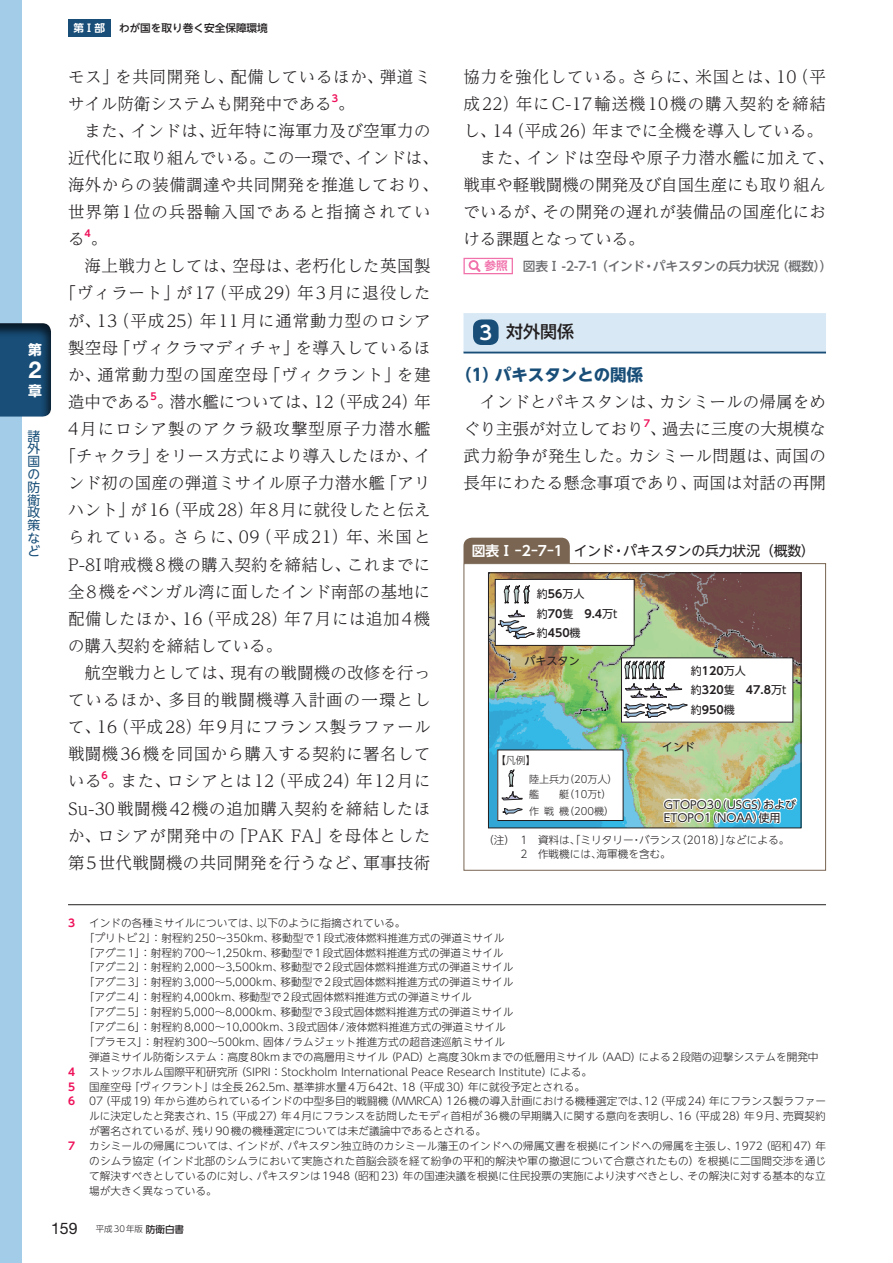
<style>
.page{position:relative;width:893px;height:1263px;background:#fff}
.page>*{position:absolute;margin:0;border:0;box-sizing:border-box;transform-origin:0 0}
.t1{font:700 23.4px "Helvetica Neue LT Std";color:#fff}
.t2{font:500 16.95px "UD Shin Go NT Pr 6 N";color:#231f20}
.t3{font:300 16.5px/27.2px "UD Reimin Pr 6 N";letter-spacing:.025em;color:#231f20}
.t4{font:300 16.5px "UD Reimin Pr 6 N";color:#231f20}
.t5{font:300 16.5px/27.2px "UD Reimin Pr 6 N";letter-spacing:-.005em;color:#231f20;text-align:right}
.t6{font:300 16.5px "UD Reimin Pr 6 N";letter-spacing:.065em;color:#231f20}
.t7{font:300 16.5px "UD Reimin Pr 6 N";letter-spacing:.055em;color:#231f20}
.t8{font:300 16.5px "UD Reimin Pr 6 N";letter-spacing:.125em;color:#231f20}
.t9{font:300 16.5px "UD Reimin Pr 6 N";letter-spacing:.05em;color:#231f20}
.t10{font:300 16.5px "UD Reimin Pr 6 N";letter-spacing:.005em;color:#231f20}
.t11{font:700 16.5px "UD Shin Go NT Pr 6 N";color:#184e78}
.t12{font:13.8px "UD Shin Go NT Pr 6 N";letter-spacing:-.01em;color:#231f20}
.t13{font:700 13.8px "UD Shin Go NT Pr 6 N";color:#fff}
.t14{font:500 12.75px "UD Shin Go NT Pr 6 N";letter-spacing:-.015em;color:#6c6d70}
.t15{font:12.75px/12.8px "UD Shin Go NT Pr 6 N";color:#184e78;text-align:justify}
.t16{font:700 11.7px "UD Shin Go NT Pr 6 N De";color:#f171ab}
.t17{font:11.1px/19.6px "UD Shin Go NT Pr 6 N";color:#231f20}
.t18{font:700 11.1px/19.6px "UD Shin Go NT Pr 6 N De";color:#231f20}
.t19{font:300 10.65px/14.9px "UD Shin Go NT Pr 6 N";color:#231f20;text-align:justify}
.t20{font:500 10.65px "UD Shin Go NT Pr 6 N";color:#231f20}
.t21{font:700 10.65px "UD Shin Go NT Pr 6 N De";color:#ee1059}
.t22{font:700 10.65px "UD Shin Go NT Pr 6 N De";color:#fff}
.t23{font:300 10.05px/19.5px "UD Shin Go NT Pr 6 N";color:#231f20}
.t24{font:700 9.6px "UD Shin Go NT Pr 6 N De";color:#ee1059}
.t25{font:300 8.55px "UD Shin Go NT Pr 6 N";color:#231f20}
.s1{font-family:"UD Shin Go NT Pr 6 N De";font-weight:700;font-size:19.2px;color:#fff}
.s2{font-family:"UD Shin Go NT Pr 6 N De";font-weight:700;color:#fff}
.s3{font-family:"UD Shin Go NT Pr 6 N De";font-weight:700}
.s4{font-family:"UD Shin Go NT Pr 6 N";font-weight:400}
.s5{font-family:"Helvetica Neue LT Std";font-weight:400;font-size:15.9px}
.s6{font-weight:500;font-size:9.6px}
</style>
<div class="page">
<div style="left:0;top:0;width:21px;height:1263px;background:#a2cce7"></div>
<hr style="left:68px;top:904px;width:758px;height:1px;background:#231f20">
<hr style="left:463px;top:351px;width:363px;height:2px;background:#184e78">
<div style="left:463px;top:313px;width:363px;height:38px;background:#d8e9f5"></div>
<div style="left:473px;top:319px;width:26px;height:26px;background:#184e78;border-radius:9px"></div>
<svg style="left:469px;top:260px;width:12px;height:12px"></svg>
<div style="left:463px;top:258px;width:50px;height:16px;border:1px solid #f171ab"></div>
<div style="left:463px;top:538px;width:107px;height:25px;background:#796551"></div>
<img style="left:490px;top:574px;width:309px;height:252px">
<div style="left:488px;top:572px;width:313px;height:256px;border:1px solid #231f20"></div>
<div style="left:495px;top:579px;width:139px;height:66px;background:#fff"></div>
<div style="left:495px;top:579px;width:139px;height:67px;border:1px solid #231f20"></div>
<div style="left:498px;top:750px;width:125px;height:70px;background:#fff"></div>
<div style="left:497px;top:749px;width:126px;height:72px;border:1px solid #231f20"></div>
<div style="left:621px;top:658px;width:172px;height:64px;background:#fff"></div>
<svg style="left:662px;top:791px;width:137px;height:37px"></svg>
<svg style="left:502px;top:770px;width:21px;height:30px"></svg>
<svg style="left:502px;top:808px;width:21px;height:6px"></svg>
<svg style="left:504px;top:576px;width:26px;height:28px"></svg>
<svg style="left:498px;top:610px;width:37px;height:29px"></svg>
<svg style="left:624px;top:652px;width:64px;height:66px"></svg>
<div style="left:463px;top:563px;width:363px;height:308px;border:1px solid #796551"></div>
<div style="left:68px;top:19px;width:43px;height:17px;background:#184e78"></div>
<div style="left:0;top:323px;width:51px;height:96px;background:#231f20;opacity:.75"></div>
<p class="t13" style="left:28px;top:338px;width:15px">第</p>
<h1 class="t1" style="left:29px;top:355px;width:14px">2</h1>
<p class="t13" style="left:28px;top:379px;width:15px">章</p>
<p class="t15" style="left:28px;top:429px;width:14px">諸外国の防衛政策など</p>
<p class="t22" style="left:73px;top:19px;width:33px">第Ⅰ部</p>
<p class="t20" style="left:119px;top:19px;width:150px">わが国を取り巻く安全保障環境</p>
<h3 class="t3" style="left:68px;top:62px;width:364px">モス」を共同開発し、配備しているほか、弾道ミサイル防衛システムも開発中である。</h3>
<p class="t24" style="left:332px;top:90px;width:8px">3</p>
<h3 class="t3" style="left:68px;top:116px;width:372px;text-indent:16px">また、インドは、近年特に海軍力及び空軍力の近代化に取り組んでいる。この一環で、インドは、海外からの装備調達や共同開発を推進しており、世界第1位の兵器輸入国であると指摘されている。</h3>
<p class="t24" style="left:85px;top:226px;width:8px">4</p>
<h3 class="t3" style="left:60px;top:252px;width:372px;text-align:right">海上戦力としては、空母は、老朽化した英国製<br>「ヴィラート」が17（平成29）年3月に退役したが、13（平成25）年11月に通常動力型のロシア製空母「ヴィクラマディチャ」を導入しているほか、通常動力型の国産空母「ヴィクラント」を建造中である。潜水艦については、12（平成24）年</h3>
<p class="t24" style="left:151px;top:388px;width:8px">5</p>
<h3 class="t6" style="left:68px;top:415px;width:364px">4月にロシア製のアクラ級攻撃型原子力潜水艦</h3>
<h3 class="t4" style="left:60px;top:442px;width:372px">「チャクラ」をリース方式により導入したほか、イ</h3>
<h3 class="t3" style="left:68px;top:469px;width:364px">ンド初の国産の弾道ミサイル原子力潜水艦「アリ</h3>
<h3 class="t3" style="left:68px;top:496px;width:364px">ハント」が16（平成28）年8月に就役したと伝え</h3>
<h3 class="t8" style="left:68px;top:524px;width:364px">られている。さらに、09（平成21）年、米国と</h3>
<h3 class="t3" style="left:68px;top:550px;width:364px">P-8I哨戒機8機の購入契約を締結し、これまでに</h3>
<h3 class="t10" style="left:68px;top:578px;width:364px">全8機をベンガル湾に面したインド南部の基地に</h3>
<h3 class="t3" style="left:68px;top:604px;width:364px">配備したほか、16（平成28）年7月には追加4機</h3>
<h3 class="t4" style="left:68px;top:632px;width:216px">の購入契約を締結している。</h3>
<h3 class="t3" style="left:85px;top:658px;width:347px">航空戦力としては、現有の戦闘機の改修を行っ</h3>
<h3 class="t6" style="left:68px;top:686px;width:364px">ているほか、多目的戦闘機導入計画の一環とし</h3>
<h3 class="t3" style="left:68px;top:713px;width:364px">て、16（平成28）年9月にフランス製ラファール</h3>
<h3 class="t3" style="left:68px;top:740px;width:364px">戦闘機36機を同国から購入する契約に署名して</h3>
<h3 class="t3" style="left:68px;top:767px;width:364px">いる。また、ロシアとは12（平成24）年12月に</h3>
<p class="t24" style="left:102px;top:768px;width:8px">6</p>
<h3 class="t3" style="left:68px;top:794px;width:364px;text-align:justify">Su-30戦闘機42機の追加購入契約を締結したほか、ロシアが開発中の「PAK FA」を母体とした第5世代戦闘機の共同開発を行うなど、軍事技術</h3>
<h3 class="t9" style="left:463px;top:63px;width:364px">協力を強化している。さらに、米国とは、10（平</h3>
<h3 class="t7" style="left:463px;top:90px;width:364px">成22）年にC-17輸送機10機の購入契約を締結</h3>
<h3 class="t4" style="left:463px;top:117px;width:361px">し、14（平成26）年までに全機を導入している。</h3>
<h3 class="t3" style="left:480px;top:143px;width:356px">また、インドは空母や原子力潜水艦に加えて、</h3>
<h3 class="t4" style="left:463px;top:171px;width:364px">戦車や軽戦闘機の開発及び自国生産にも取り組ん</h3>
<h3 class="t3" style="left:463px;top:198px;width:364px">でいるが、その開発の遅れが装備品の国産化にお</h3>
<h3 class="t4" style="left:463px;top:226px;width:183px">ける課題となっている。</h3>
<p class="t14" style="left:523px;top:256px;width:311px">図表Ⅰ-2-7-1（インド・パキスタンの兵力状況（概数））</p>
<p class="t16" style="left:484px;top:256px;width:25px">参照</p>
<h2 class="t2" style="left:479px;top:318px;width:96px"><span class="s1">3</span> 対外関係</h2>
<h3 class="t11" style="left:455px;top:361px;width:189px">（1）パキスタンとの関係</h3>
<h3 class="t5" style="left:463px;top:387px;width:364px">インドとパキスタンは、カシミールの帰属をめぐり主張が対立しており、過去に三度の大規模な</h3>
<p class="t24" style="left:644px;top:415px;width:8px">7</p>
<h3 class="t3" style="left:463px;top:442px;width:364px">武力紛争が発生した。カシミール問題は、両国の長年にわたる懸念事項であり、両国は対話の再開</h3>
<p class="t12" style="left:472px;top:539px;width:345px"><span class="s2">図表Ⅰ-2-7-1</span> インド・パキスタンの兵力状況（概数）</p>
<p class="t17" style="left:537px;top:584px;width:82px">約<span class="s3">56</span>万人<br>約<span class="s3">70</span>隻　<span class="s3">9.4</span>万t</p>
<p class="t18" style="left:537px;top:623px;width:45px"><span class="s4">約</span>450<span class="s4">機</span></p>
<p class="t17" style="left:524px;top:650px;width:57px">パキスタン</p>
<p class="t23" style="left:529px;top:749px;width:90px;text-indent:-33px">【凡例】<br>陸上兵力（20万人）</p>
<p class="t23" style="left:529px;top:786px;width:87px;line-height:16.4px">艦　　艇（10万t）作戦機（200機）</p>
<p class="t17" style="left:691px;top:660px;width:57px">約<span class="s3">120</span>万人</p>
<p class="t18" style="left:691px;top:680px;width:97px"><span class="s4">約</span>320<span class="s4">隻　</span>47.8<span class="s4">万t約</span>950<span class="s4">機</span></p>
<p class="t17" style="left:662px;top:737px;width:35px">インド</p>
<p class="t17" style="left:664px;top:797px;width:134px;line-height:13px">GTOPO30（USGS）および<br>ETOPO1（NOAA）使用</p>
<p class="t19" style="left:488px;top:832px;width:302px;line-height:13.8px;text-indent:-5px">（注）　1　資料は、「ミリタリー・バランス（2018）」などによる。　　　2　作戦機には、海軍機を含む。</p>
<p class="t21" style="left:68px;top:914px;width:9px">3</p>
<p class="t19" style="left:89px;top:915px;width:318px">インドの各種ミサイルについては、以下のように指摘されている。</p>
<p class="t19" style="left:84px;top:930px;width:422px">「プリトビ2」：射程約250～350km、移動型で1段式液体燃料推進方式の弾道ミサイル</p>
<p class="t19" style="left:84px;top:945px;width:421px">「アグニ1」：射程約700～1,250km、移動型で1段式固体燃料推進方式の弾道ミサイル</p>
<p class="t19" style="left:84px;top:960px;width:431px">「アグニ2」：射程約2,000～3,500km、移動型で2段式固体燃料推進方式の弾道ミサイル</p>
<p class="t19" style="left:84px;top:974px;width:431px">「アグニ3」：射程約3,000～5,000km、移動型で2段式固体燃料推進方式の弾道ミサイル</p>
<p class="t19" style="left:84px;top:989px;width:389px">「アグニ4」：射程約4,000km、移動型で2段式固体燃料推進方式の弾道ミサイル</p>
<p class="t19" style="left:84px;top:1004px;width:431px">「アグニ5」：射程約5,000～8,000km、移動型で3段式固体燃料推進方式の弾道ミサイル</p>
<p class="t19" style="left:84px;top:1019px;width:423px">「アグニ6」：射程約8,000～10,000km、3段式固体/液体燃料推進方式の弾道ミサイル</p>
<p class="t19" style="left:84px;top:1034px;width:423px">「ブラモス」：射程約300～500km、固体/ラムジェット推進方式の超音速巡航ミサイル</p>
<p class="t19" style="left:89px;top:1049px;width:731px">弾道ミサイル防衛システム：高度80kmまでの高層用ミサイル（PAD）と高度30kmまでの低層用ミサイル（AAD）による2段階の迎撃システムを開発中</p>
<p class="t21" style="left:68px;top:1063px;width:9px">4</p>
<p class="t19" style="left:89px;top:1064px;width:504px">ストックホルム国際平和研究所（SIPRI：Stockholm International Peace Research Institute）による。</p>
<p class="t21" style="left:68px;top:1078px;width:9px">5</p>
<p class="t19" style="left:89px;top:1079px;width:497px">国産空母「ヴィクラント」は全長262.5m、基準排水量4万642t、18（平成30）年に就役予定とされる。</p>
<p class="t21" style="left:68px;top:1093px;width:9px">6</p>
<p class="t19" style="left:89px;top:1093px;width:738px">07（平成19）年から進められているインドの中型多目的戦闘機（MMRCA）126機の導入計画における機種選定では、12（平成24）年にフランス製ラファールに決定したと発表され、15（平成27）年4月にフランスを訪問したモディ首相が36機の早期購入に関する意向を表明し、16（平成28）年9月、売買契約が署名されているが、残り90機の機種選定については未だ議論中であるとされる。</p>
<p class="t21" style="left:68px;top:1137px;width:9px">7</p>
<p class="t19" style="left:89px;top:1138px;width:738px">カシミールの帰属については、インドが、パキスタン独立時のカシミール藩王のインドへの帰属文書を根拠にインドへの帰属を主張し、1972（昭和47）年のシムラ協定（インド北部のシムラにおいて実施された首脳会談を経て紛争の平和的解決や軍の撤退について合意されたもの）を根拠に二国間交渉を通じて解決すべきとしているのに対し、パキスタンは1948（昭和23）年の国連決議を根拠に住民投票の実施により決すべきとし、その解決に対する基本的な立場が大きく異なっている。</p>
<p class="t25" style="left:51px;top:1222px;width:135px"><span class="s5">159</span> 平成30年版<span class="s6">防衛白書</span></p>
</div>
